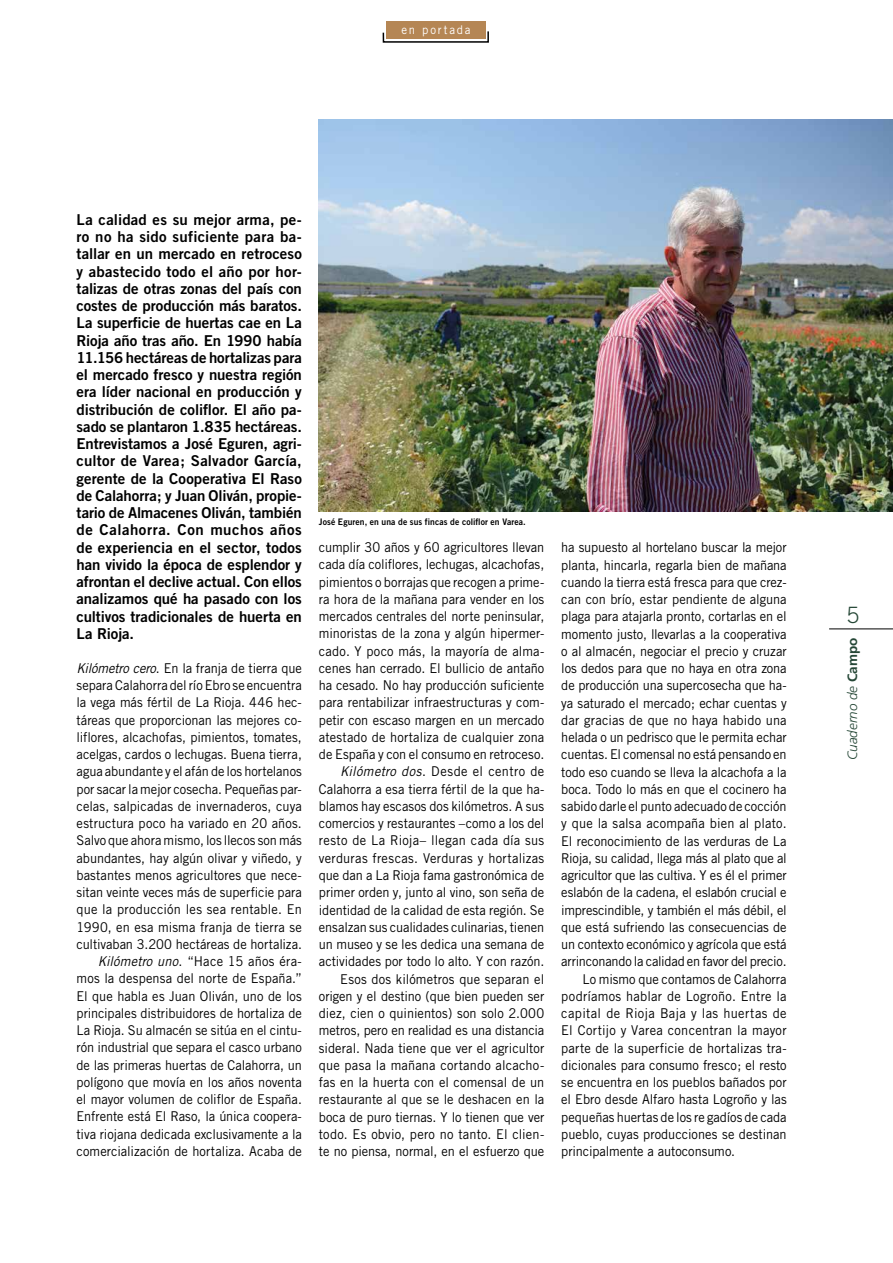
<style>
.page{position:relative;width:893px;height:1263px;background:#fff}
.page>*{position:absolute;margin:0;border:0;box-sizing:border-box;transform-origin:0 0}
.t1{font:300 22.5px "Trade Gothic";color:#254736}
.t2{font:15px/17.2px "Trade Gothic Bold Two";letter-spacing:-.005em;color:#000;text-align:justify}
.t3{font:13.5px/17.2px "Trade Gothic";color:#000;text-align:right;scale:.95 1}
.t4{font:13.5px "Trade Gothic";letter-spacing:-.02em;color:#000;scale:.95 1}
.t5{font:13.5px "Trade Gothic";letter-spacing:.02em;color:#000;scale:.95 1}
.t6{font:13.5px "Trade Gothic";letter-spacing:.025em;color:#000;scale:.95 1}
.t7{font:italic 300 13.5px "Frutiger";color:#254736}
.t8{font:12px "Trade Gothic";letter-spacing:.16em;color:#fff;scale:.95 1}
.t9{font:9px "Trade Gothic Bold Two";letter-spacing:.01em;color:#000;scale:.95 1}
.s1{font-style:italic}
.s2{font-weight:700;font-style:normal}
</style>
<div class="page">
<hr style="left:829px;top:628px;width:64px;height:1px;background:#000">
<svg style="left:382px;top:30px;width:107px;height:13px"></svg>
<div style="left:386px;top:21px;width:99px;height:18px;background:#b58654"></div>
<img style="left:319px;top:120px;width:574px;height:391px">
<p class="t8" style="left:401px;top:23px;width:74px">en portada</p>
<p class="t2" style="left:77px;top:211px;width:227px">La calidad es su mejor arma, pe&shy;ro no ha sido suficiente para ba&shy;tallar en un mercado en retroceso y abastecido todo el año por hor&shy;talizas de otras zonas del país con costes de producción más baratos.<br>La superficie de huertas cae en La Rioja año tras año. En 1990 había 11.156 hectáreas de hortalizas para el mercado fresco y nuestra región era líder nacional en producción y distribución de coliflor. El año pa&shy;sado se plantaron 1.835 hectáreas.<br>Entrevistamos a José Eguren, agri&shy;cultor de Varea; Salvador García, gerente de la Cooperativa El Raso de Calahorra; y Juan Oliván, propie&shy;tario de Almacenes Oliván, también de Calahorra. Con muchos años de experiencia en el sector, todos han vivido la época de esplendor y afrontan el declive actual. Con ellos analizamos qué ha pasado con los cultivos tradicionales de huerta en La Rioja.</p>
<p class="t3" style="left:77px;top:659px;width:239px"><span class="s1">Kilómetro cero</span>. En la franja de tierra que separa Calahorra del río Ebro se encuentra la vega más fértil de La Rioja. 446 hec&shy;táreas que proporcionan las mejores co&shy;liflores, alcachofas, pimientos, tomates, acelgas, cardos o lechugas. Buena tierra, agua abundante y el afán de los hortelanos por sacar la mejor cosecha. Pequeñas par&shy;celas, salpicadas de invernaderos, cuya estructura poco ha variado en 20 años.<br>Salvo que ahora mismo, los llecos son más abundantes, hay algún olivar y viñedo, y bastantes menos agricultores que nece&shy;sitan veinte veces más de superficie para que la producción les sea rentable. En 1990, en esa misma franja de tierra se cultivaban 3.200 hectáreas de hortaliza.<br><span class="s1">Kilómetro uno</span>. “Hace 15 años éra&shy;mos la despensa del norte de España.” El que habla es Juan Oliván, uno de los principales distribuidores de hortaliza de La Rioja. Su almacén se sitúa en el cintu&shy;rón industrial que separa el casco urbano de las primeras huertas de Calahorra, un polígono que movía en los años noventa el mayor volumen de coliflor de España.<br>Enfrente está El Raso, la única coopera&shy;tiva riojana dedicada exclusivamente a la comercialización de hortaliza. Acaba de</p>
<p class="t9" style="left:319px;top:516px;width:219px">José Eguren, en una de sus fincas de coliflor en Varea.</p>
<p class="t3" style="left:319px;top:538px;width:239px">cumplir 30 años y 60 agricultores llevan cada día coliflores, lechugas, alcachofas, pimientos o borrajas que recogen a prime&shy;ra hora de la mañana para vender en los mercados centrales del norte peninsular, minoristas de la zona y algún hipermer&shy;cado. Y poco más, la mayoría de alma&shy;cenes han cerrado. El bullicio de antaño ha cesado. No hay producción suficiente para rentabilizar infraestructuras y com&shy;petir con escaso margen en un mercado atestado de hortaliza de cualquier zona de España y con el consumo en retroceso.<br><span class="s1">Kilómetro dos</span>. Desde el centro de Calahorra a esa tierra fértil de la que ha&shy;blamos hay escasos dos kilómetros. A sus comercios y restaurantes –como a los del resto de La Rioja– llegan cada día sus verduras frescas. Verduras y hortalizas que dan a La Rioja fama gastronómica de primer orden y, junto al vino, son seña de identidad de la calidad de esta región. Se ensalzan sus cualidades culinarias, tienen un museo y se les dedica una semana de actividades por todo lo alto. Y con razón.<br>Esos dos kilómetros que separan el origen y el destino (que bien pueden ser diez, cien o quinientos) son solo 2.000 metros, pero en realidad es una distancia sideral. Nada tiene que ver el agricultor que pasa la mañana cortando alcacho&shy;fas en la huerta con el comensal de un restaurante al que se le deshacen en la boca de puro tiernas. Y lo tienen que ver todo. Es obvio, pero no tanto. El clien&shy;te no piensa, normal, en el esfuerzo que</p>
<p class="t3" style="left:561px;top:539px;width:239px">ha supuesto al hortelano buscar la mejor</p>
<p class="t3" style="left:561px;top:556px;width:239px">planta, hincarla, regarla bien de mañana</p>
<p class="t3" style="left:561px;top:573px;width:239px">cuando la tierra está fresca para que crez-</p>
<p class="t3" style="left:561px;top:590px;width:239px">can con brío, estar pendiente de alguna</p>
<p class="t3" style="left:561px;top:608px;width:239px">plaga para atajarla pronto, cortarlas en el</p>
<p class="t3" style="left:561px;top:625px;width:239px">momento justo, llevarlas a la cooperativa</p>
<p class="t3" style="left:561px;top:642px;width:239px">o al almacén, negociar el precio y cruzar</p>
<p class="t3" style="left:561px;top:659px;width:239px">los dedos para que no haya en otra zona</p>
<p class="t3" style="left:561px;top:677px;width:239px">de producción una supercosecha que ha-</p>
<p class="t3" style="left:561px;top:694px;width:239px">ya saturado el mercado; echar cuentas y</p>
<p class="t3" style="left:561px;top:711px;width:239px">dar gracias de que no haya habido una</p>
<p class="t3" style="left:561px;top:728px;width:239px">helada o un pedrisco que le permita echar</p>
<p class="t3" style="left:561px;top:746px;width:239px">cuentas. El comensal no está pensando en</p>
<p class="t3" style="left:561px;top:763px;width:239px">todo eso cuando se lleva la alcachofa a la</p>
<p class="t3" style="left:561px;top:780px;width:239px">boca. Todo lo más en que el cocinero ha</p>
<p class="t3" style="left:561px;top:797px;width:239px">sabido darle el punto adecuado de cocción</p>
<p class="t3" style="left:561px;top:815px;width:239px">y que la salsa acompaña bien al plato.</p>
<p class="t3" style="left:561px;top:832px;width:239px">El reconocimiento de las verduras de La</p>
<p class="t4" style="left:561px;top:850px;width:239px">Rioja, su calidad, llega más al plato que al</p>
<p class="t4" style="left:561px;top:867px;width:239px">agricultor que las cultiva. Y es él el primer</p>
<p class="t3" style="left:561px;top:884px;width:239px">eslabón de la cadena, el eslabón crucial e</p>
<p class="t4" style="left:561px;top:902px;width:239px">imprescindible, y también el más débil, el</p>
<p class="t3" style="left:561px;top:918px;width:239px">que está sufriendo las consecuencias de</p>
<p class="t3" style="left:561px;top:935px;width:239px">un contexto económico y agrícola que está</p>
<p class="t3" style="left:561px;top:953px;width:239px">arrinconando la calidad en favor del precio.</p>
<p class="t3" style="left:583px;top:970px;width:216px">Lo mismo que contamos de Calahorra</p>
<p class="t5" style="left:561px;top:988px;width:239px">podríamos hablar de Logroño. Entre la</p>
<p class="t6" style="left:561px;top:1005px;width:239px">capital de Rioja Baja y las huertas de</p>
<p class="t5" style="left:561px;top:1022px;width:239px">El Cortijo y Varea concentran la mayor</p>
<p class="t3" style="left:561px;top:1039px;width:239px">parte de la superficie de hortalizas tra-</p>
<p class="t3" style="left:561px;top:1056px;width:239px">dicionales para consumo fresco; el resto</p>
<p class="t3" style="left:561px;top:1073px;width:239px">se encuentra en los pueblos bañados por</p>
<p class="t3" style="left:561px;top:1091px;width:239px">el Ebro desde Alfaro hasta Logroño y las</p>
<p class="t3" style="left:561px;top:1108px;width:239px">pequeñas huertas de los re gadíos de cada</p>
<p class="t3" style="left:561px;top:1125px;width:239px">pueblo, cuyas producciones se destinan</p>
<p class="t3" style="left:561px;top:1142px;width:185px">principalmente a autoconsumo.</p>
<h1 class="t1" style="left:847px;top:601px;width:14px">5</h1>
<p class="t7" style="left:845px;top:760px;width:124px;rotate:-90deg">Cuaderno de <span class="s2">Campo</span></p>
</div>
